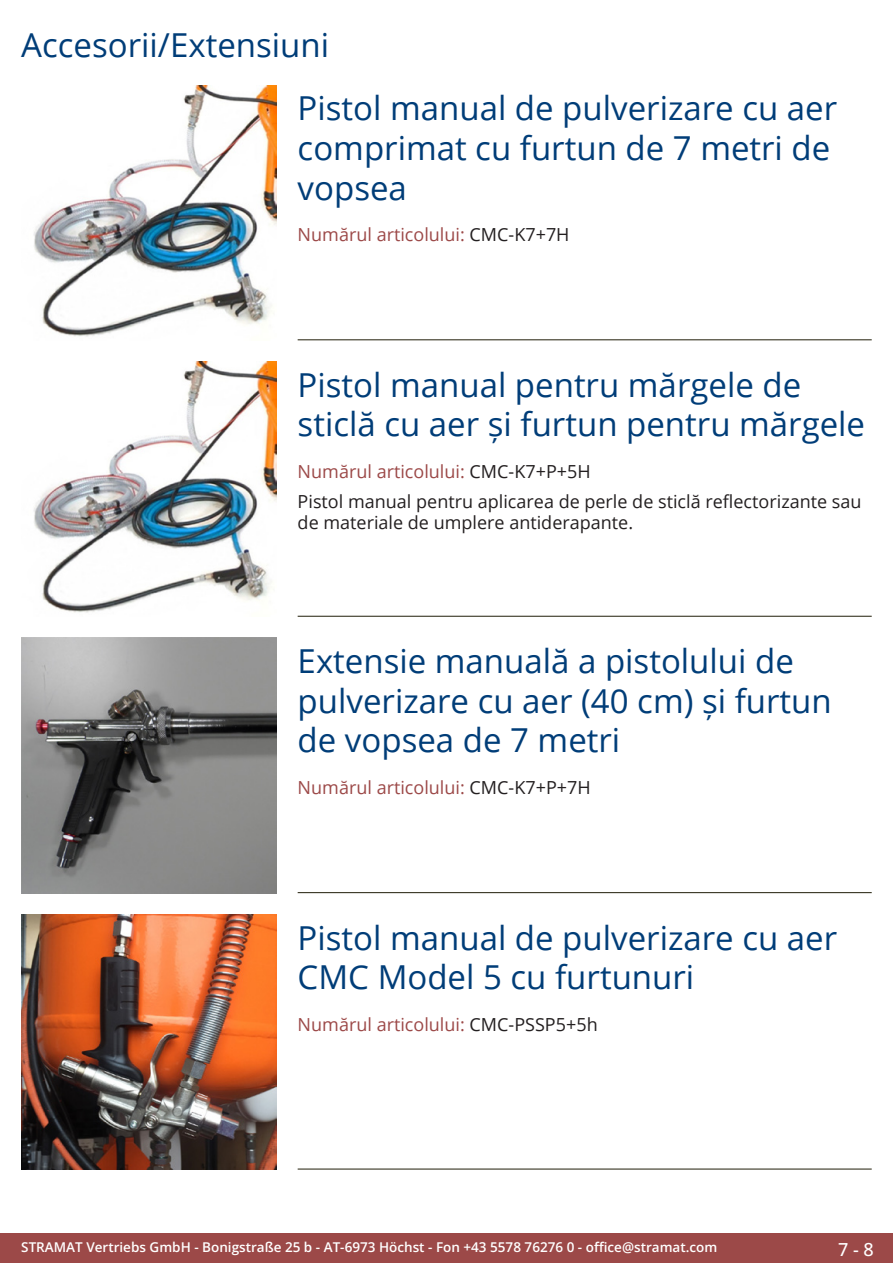
<style>
.page{position:relative;width:893px;height:1263px;background:#fff}
.page>*{position:absolute;margin:0;border:0;box-sizing:border-box;transform-origin:0 0}
.Produkttitel{font:33px/39.6px "Open Sans";color:#003d78}
.RastTitel{font:33px "Open Sans";color:#003d78}
.TechDaten_Überschrif{font:18px "Open Sans";color:#9c4948}
.Beschreibung_Text{font:18px/21.6px "Open Sans";color:#231f20}
.t1{font:500 18px "Open Sans";color:#fff}
.t2{font:600 13.5px "Open Sans";color:#fff}
.s1{color:#231f20}
</style>
<div class="page">
<div style="left:0;top:1233px;width:893px;height:30px;background:#9c4948"></div>
<hr style="left:298px;top:340px;width:574px;height:1px;background:#201d08">
<hr style="left:298px;top:616px;width:574px;height:1px;background:#201d08">
<hr style="left:298px;top:892px;width:574px;height:1px;background:#201d08">
<hr style="left:298px;top:1169px;width:574px;height:1px;background:#201d08">
<img style="left:33px;top:85px;width:243px;height:252px">
<img style="left:33px;top:361px;width:243px;height:252px">
<img style="left:21px;top:638px;width:255px;height:255px">
<img style="left:21px;top:914px;width:255px;height:255px">
<p class="RastTitel" style="left:21px;top:22px;width:309px">Accesorii/Extensiuni</p>
<p class="Produkttitel" style="left:298px;top:88px;width:541px">Pistol manual de pulverizare cu aer comprimat cu furtun de 7 metri de vopsea</p>
<p class="TechDaten_Überschrif" style="left:298px;top:222px;width:273px">Numărul articolului: <span class="s1">CMC-K7+7H</span></p>
<p class="Produkttitel" style="left:298px;top:364px;width:569px">Pistol manual pentru mărgele de sticlă cu aer și furtun pentru mărgele</p>
<p class="TechDaten_Überschrif" style="left:298px;top:459px;width:295px">Numărul articolului: <span class="s1">CMC-K7+P+5H</span></p>
<p class="Beschreibung_Text" style="left:298px;top:490px;width:565px">Pistol manual pentru aplicarea de perle de sticlă reflectorizante sau de materiale de umplere antiderapante.</p>
<p class="Produkttitel" style="left:298px;top:640px;width:536px">Extensie manuală a pistolului de pulverizare cu aer (40 cm) și furtun de vopsea de 7 metri</p>
<p class="TechDaten_Überschrif" style="left:298px;top:775px;width:295px">Numărul articolului: <span class="s1">CMC-K7+P+7H</span></p>
<p class="Produkttitel" style="left:298px;top:917px;width:541px">Pistol manual de pulverizare cu aer<br>CMC Model 5 cu furtunuri</p>
<p class="TechDaten_Überschrif" style="left:298px;top:1012px;width:302px">Numărul articolului: <span class="s1">CMC-PSSP5+5h</span></p>
<p class="t2" style="left:21px;top:1238px;width:698px">STRAMAT Vertriebs GmbH - Bonigstraße 25 b - AT-6973 Höchst - Fon +43 5578 76276 0 - office@stramat.com</p>
<p class="t1" style="left:838px;top:1237px;width:37px">7 - 8</p>
</div>
